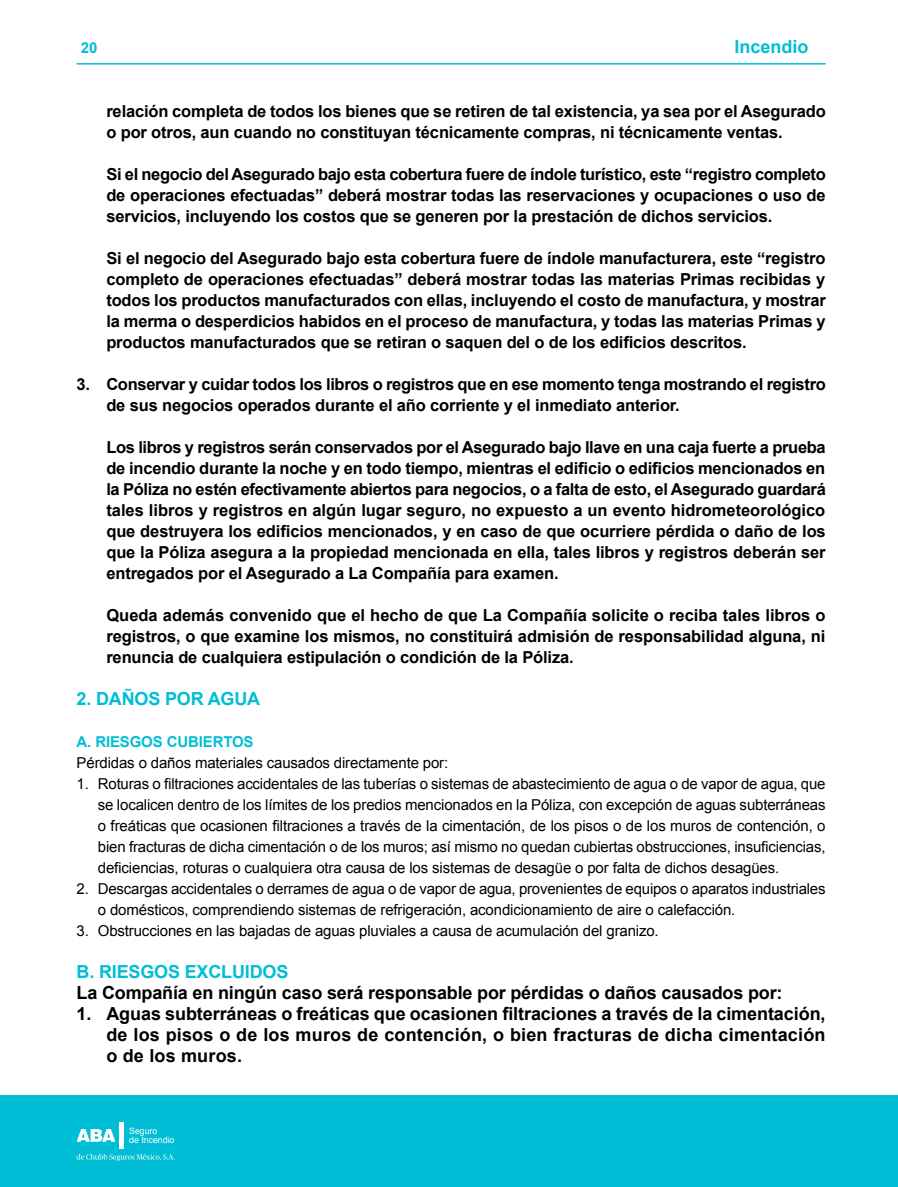
<style>
.page{position:relative;width:898px;height:1187px;background:#fff}
.page>*{position:absolute;margin:0;border:0;box-sizing:border-box;transform-origin:0 0}
.t1{font:700 18px/21px "Arial";letter-spacing:-.01em;color:#000;text-align:justify}
.t2{font:700 18px "Arial";letter-spacing:-.01em;color:#00bed6}
.t3{font:700 16.5px/21px "Arial";letter-spacing:-.01em;color:#000;text-align:justify}
.t4{font:15px/21px "Arial";letter-spacing:-.01em;color:#000;text-align:justify}
.t5{font:700 15px "Arial";letter-spacing:-.01em;color:#00bed6}
.t6{font:8.85px/8.9px "Helvetica";color:#fff}
</style>
<div class="page">
<hr style="left:77px;top:63px;width:748px;height:2px;background:#00bed6">
<div style="left:0;top:1095px;width:897px;height:91px;background:#00bed6"></div>
<svg style="left:77px;top:1129px;width:38px;height:12px"></svg>
<hr style="left:119px;top:1121px;width:4px;height:27px;background:#fff">
<svg style="left:77px;top:1153px;width:97px;height:7px"></svg>
<p class="t5" style="left:81px;top:38px;width:18px">20</p>
<p class="t2" style="left:734px;top:34px;width:76px">Incendio</p>
<p class="t3" style="left:106px;top:101px;width:720px">relación completa de todos los bienes que se retiren de tal existencia, ya sea por el Asegurado o por otros, aun cuando no constituyan técnicamente compras, ni técnicamente ventas.</p>
<p class="t3" style="left:106px;top:164px;width:720px">Si el negocio del Asegurado bajo esta cobertura fuere de índole turístico, este “registro completo de operaciones efectuadas” deberá mostrar todas las reservaciones y ocupaciones o uso de servicios, incluyendo los costos que se generen por la prestación de dichos servicios.</p>
<p class="t3" style="left:106px;top:248px;width:720px">Si el negocio del Asegurado bajo esta cobertura fuere de índole manufacturera, este “registro completo de operaciones efectuadas” deberá mostrar todas las materias Primas recibidas y todos los productos manufacturados con ellas, incluyendo el costo de manufactura, y mostrar la merma o desperdicios habidos en el proceso de manufactura, y todas las materias Primas y productos manufacturados que se retiran o saquen del o de los edificios descritos.</p>
<p class="t3" style="left:106px;top:374px;width:720px;text-indent:-30px">3. Conservar y cuidar todos los libros o registros que en ese momento tenga mostrando el registro de sus negocios operados durante el año corriente y el inmediato anterior.</p>
<p class="t3" style="left:106px;top:437px;width:720px">Los libros y registros serán conservados por el Asegurado bajo llave en una caja fuerte a prueba de incendio durante la noche y en todo tiempo, mientras el edificio o edificios mencionados en la Póliza no estén efectivamente abiertos para negocios, o a falta de esto, el Asegurado guardará tales libros y registros en algún lugar seguro, no expuesto a un evento hidrometeorológico que destruyera los edificios mencionados, y en caso de que ocurriere pérdida o daño de los que la Póliza asegura a la propiedad mencionada en ella, tales libros y registros deberán ser entregados por el Asegurado a La Compañía para examen.</p>
<p class="t3" style="left:106px;top:605px;width:720px">Queda además convenido que el hecho de que La Compañía solicite o reciba tales libros o registros, o que examine los mismos, no constituirá admisión de responsabilidad alguna, ni renuncia de cualquiera estipulación o condición de la Póliza.</p>
<p class="t2" style="left:77px;top:686px;width:185px">2. DAÑOS POR AGUA</p>
<p class="t5" style="left:77px;top:731px;width:178px">A. RIESGOS CUBIERTOS</p>
<p class="t4" style="left:77px;top:752px;width:373px">Pérdidas o daños materiales causados directamente por:</p>
<p class="t4" style="left:98px;top:773px;width:729px;text-indent:-21px">1. Roturas o filtraciones accidentales de las tuberías o sistemas de abastecimiento de agua o de vapor de agua, que se localicen dentro de los límites de los predios mencionados en la Póliza, con excepción de aguas subterráneas o freáticas que ocasionen filtraciones a través de la cimentación, de los pisos o de los muros de contención, o bien fracturas de dicha cimentación o de los muros; así mismo no quedan cubiertas obstrucciones, insuficiencias, deficiencias, roturas o cualquiera otra causa de los sistemas de desagüe o por falta de dichos desagües.</p>
<p class="t4" style="left:98px;top:878px;width:729px;text-indent:-21px">2. Descargas accidentales o derrames de agua o de vapor de agua, provenientes de equipos o aparatos industriales o domésticos, comprendiendo sistemas de refrigeración, acondicionamiento de aire o calefacción.</p>
<p class="t4" style="left:76px;top:920px;width:583px">3. Obstrucciones en las bajadas de aguas pluviales a causa de acumulación del granizo.</p>
<p class="t2" style="left:77px;top:959px;width:213px">B. RIESGOS EXCLUIDOS</p>
<p class="t1" style="left:77px;top:982px;width:707px">La Compañía en ningún caso será responsable por pérdidas o daños causados por:</p>
<p class="t1" style="left:106px;top:1003px;width:720px;text-indent:-30px">1. Aguas subterráneas o freáticas que ocasionen filtraciones a través de la cimentación, de los pisos o de los muros de contención, o bien fracturas de dicha cimentación o de los muros.</p>
<p class="t6" style="left:129px;top:1126px;width:47px">Seguro<br>de Incendio</p>
</div>
